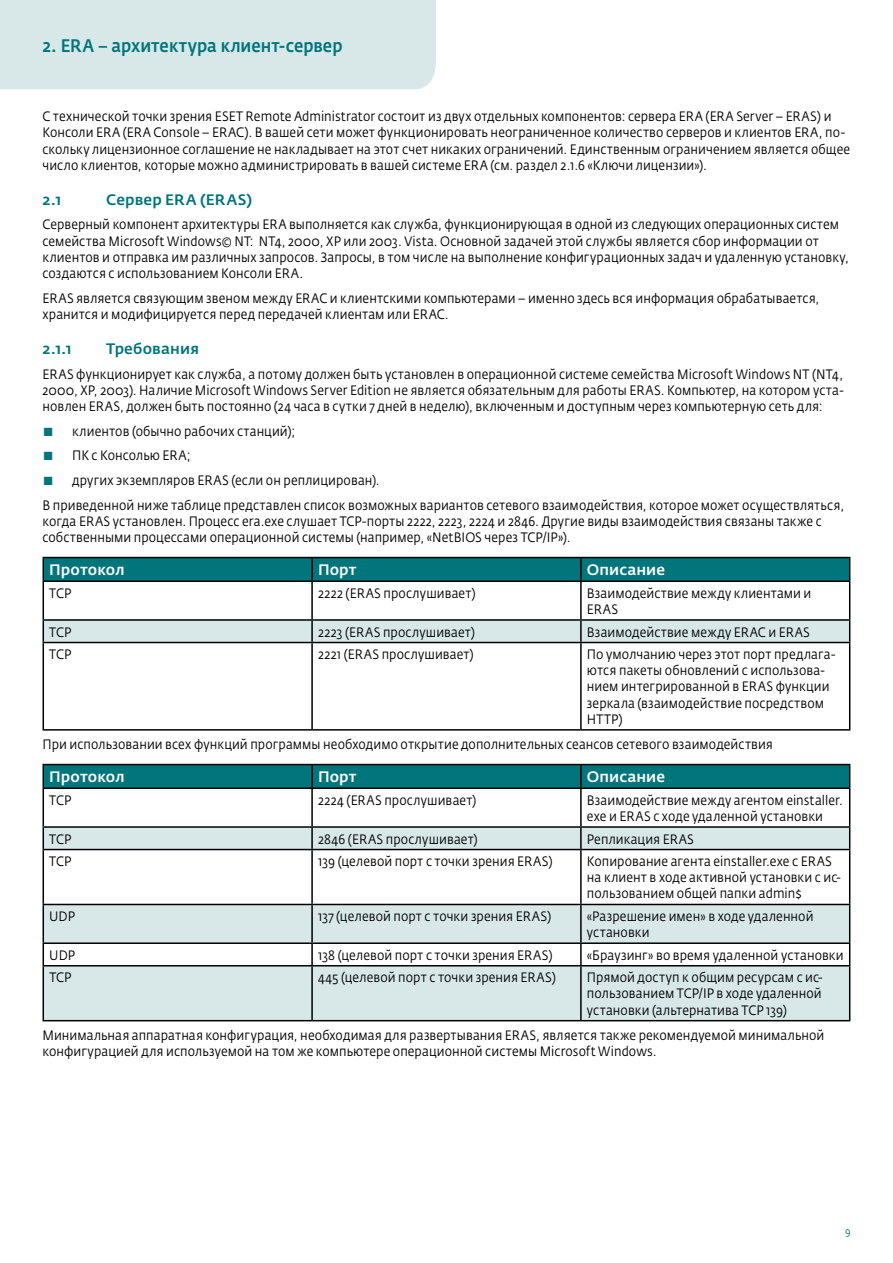
<style>
.page{position:relative;width:893px;height:1263px;background:#fff}
.page>*{position:absolute;margin:0;border:0;box-sizing:border-box;transform-origin:0 0}
.t1{font:500 18px "Fedra Sans Alt Pro";color:#00757b;scale:.9 1}
.t2{font:500 15px "Fedra Sans Alt Pro";letter-spacing:.01em;color:#fff}
.t3{font:500 15px "Fedra Sans Alt Pro";letter-spacing:.01em;color:#00757b}
.t4{font:13.5px/16.2px "Fedra Sans Alt Pro";letter-spacing:.005em;color:#000;scale:.9 1}
.t5{font:10.5px "Fedra Sans Alt Pro";color:#00757b;scale:.9 1}
.s1{font-size:15px;color:#00757b}
</style>
<div class="page">
<div style="left:0;top:0;width:436px;height:89px;background:#d8e8e9"></div>
<svg style="left:43px;top:557px;width:807px;height:23px;background:#006d73"></svg>
<hr style="left:43px;top:580px;width:269px;height:2px;background:#000">
<hr style="left:43px;top:582px;width:1px;height:37px;background:#000">
<hr style="left:312px;top:580px;width:269px;height:2px;background:#000">
<hr style="left:311px;top:582px;width:2px;height:37px;background:#000">
<hr style="left:581px;top:580px;width:269px;height:2px;background:#000">
<hr style="left:580px;top:582px;width:2px;height:37px;background:#000">
<hr style="left:849px;top:582px;width:1px;height:37px;background:#000">
<hr style="left:43px;top:619px;width:269px;height:2px;background:#000">
<hr style="left:312px;top:619px;width:269px;height:2px;background:#000">
<hr style="left:581px;top:619px;width:269px;height:2px;background:#000">
<svg style="left:43px;top:620px;width:807px;height:22px;background:#cddcdd"></svg>
<hr style="left:43px;top:642px;width:269px;height:1px;background:#000">
<hr style="left:43px;top:643px;width:1px;height:86px;background:#000">
<hr style="left:312px;top:642px;width:269px;height:1px;background:#000">
<hr style="left:311px;top:643px;width:2px;height:86px;background:#000">
<hr style="left:581px;top:642px;width:269px;height:1px;background:#000">
<hr style="left:580px;top:643px;width:2px;height:86px;background:#000">
<hr style="left:849px;top:643px;width:1px;height:86px;background:#000">
<hr style="left:43px;top:729px;width:269px;height:2px;background:#000">
<hr style="left:312px;top:729px;width:269px;height:2px;background:#000">
<hr style="left:581px;top:729px;width:269px;height:2px;background:#000">
<svg style="left:44px;top:828px;width:805px;height:192px;fill:#d8e8e9"></svg>
<svg style="left:43px;top:764px;width:807px;height:23px;background:#006d73"></svg>
<hr style="left:43px;top:787px;width:269px;height:2px;background:#000">
<hr style="left:43px;top:789px;width:1px;height:37px;background:#000">
<hr style="left:312px;top:787px;width:269px;height:2px;background:#000">
<hr style="left:311px;top:789px;width:2px;height:37px;background:#000">
<hr style="left:581px;top:787px;width:269px;height:2px;background:#000">
<hr style="left:580px;top:789px;width:2px;height:37px;background:#000">
<hr style="left:849px;top:789px;width:1px;height:37px;background:#000">
<hr style="left:43px;top:826px;width:269px;height:2px;background:#000">
<svg style="left:43px;top:828px;width:1px;height:21px"></svg>
<hr style="left:312px;top:826px;width:269px;height:2px;background:#000">
<hr style="left:311px;top:828px;width:2px;height:21px;background:#000">
<hr style="left:581px;top:826px;width:269px;height:2px;background:#000">
<hr style="left:580px;top:828px;width:2px;height:21px;background:#000">
<svg style="left:849px;top:828px;width:1px;height:21px"></svg>
<hr style="left:43px;top:849px;width:269px;height:1px;background:#000">
<hr style="left:43px;top:850px;width:1px;height:54px;background:#000">
<hr style="left:312px;top:849px;width:269px;height:1px;background:#000">
<hr style="left:311px;top:850px;width:2px;height:54px;background:#000">
<hr style="left:581px;top:849px;width:269px;height:1px;background:#000">
<hr style="left:580px;top:850px;width:2px;height:54px;background:#000">
<hr style="left:849px;top:850px;width:1px;height:54px;background:#000">
<hr style="left:43px;top:904px;width:269px;height:1px;background:#000">
<hr style="left:43px;top:905px;width:1px;height:37px;background:#000">
<hr style="left:312px;top:904px;width:269px;height:1px;background:#000">
<hr style="left:311px;top:905px;width:2px;height:37px;background:#000">
<hr style="left:581px;top:904px;width:269px;height:1px;background:#000">
<hr style="left:580px;top:905px;width:2px;height:37px;background:#000">
<hr style="left:849px;top:905px;width:1px;height:37px;background:#000">
<hr style="left:43px;top:942px;width:269px;height:2px;background:#000">
<svg style="left:43px;top:944px;width:1px;height:21px"></svg>
<hr style="left:312px;top:942px;width:269px;height:2px;background:#000">
<hr style="left:311px;top:944px;width:2px;height:21px;background:#000">
<hr style="left:581px;top:942px;width:269px;height:2px;background:#000">
<hr style="left:580px;top:944px;width:2px;height:21px;background:#000">
<svg style="left:849px;top:944px;width:1px;height:21px"></svg>
<hr style="left:43px;top:965px;width:269px;height:1px;background:#000">
<hr style="left:43px;top:966px;width:1px;height:54px;background:#000">
<hr style="left:312px;top:965px;width:269px;height:1px;background:#000">
<hr style="left:311px;top:966px;width:2px;height:54px;background:#000">
<hr style="left:581px;top:965px;width:269px;height:1px;background:#000">
<hr style="left:580px;top:966px;width:2px;height:54px;background:#000">
<hr style="left:849px;top:966px;width:1px;height:54px;background:#000">
<hr style="left:43px;top:1020px;width:269px;height:1px;background:#000">
<hr style="left:312px;top:1020px;width:269px;height:1px;background:#000">
<hr style="left:581px;top:1020px;width:269px;height:1px;background:#000">
<h1 class="t1" style="left:43px;top:34px;width:335px">2. ERA – архитектура клиент-сервер</h1>
<p class="t4" style="left:43px;top:108px;width:899px">С технической точки зрения ESET Remote Administrator состоит из двух отдельных компонентов: cервера ERA (ERA Server – ERAS) и Консоли ERA (ERA Console – ERAC). В вашей сети может функционировать неограниченное количество серверов и клиентов ERA, по&shy;скольку лицензионное соглашение не накладывает на этот счет никаких ограничений. Единственным ограничением является общее число клиентов, которые можно администрировать в вашей системе ERA (см. раздел 2.1.6 «Ключи лицензии»).</p>
<p class="t3" style="left:43px;top:190px;width:20px">2.1</p>
<p class="t3" style="left:106px;top:190px;width:148px">Сервер ERA (ERAS)</p>
<p class="t4" style="left:43px;top:217px;width:897px">Серверный компонент архитектуры ERA выполняется как служба, функционирующая в одной из следующих операционных систем семейства Microsoft Windows© NT: NT4, 2000, XP или 2003. Vista. Основной задачей этой службы является сбор информации от клиентов и отправка им различных запросов. Запросы, в том числе на выполнение конфигурационных задач и удаленную установку, создаются с использованием Консоли ERA.</p>
<p class="t4" style="left:43px;top:290px;width:865px">ERAS является связующим звеном между ERAC и клиентскими компьютерами – именно здесь вся информация обрабатывается, хранится и модифицируется перед передачей клиентам или ERAC.</p>
<p class="t3" style="left:43px;top:339px;width:31px">2.1.1</p>
<p class="t3" style="left:106px;top:339px;width:94px">Требования</p>
<p class="t4" style="left:43px;top:366px;width:892px;text-align:justify">ERAS функционирует как служба, а потому должен быть установлен в операционной системе семейства Microsoft Windows NT (NT4, 2000, XP, 2003). Наличие Microsoft Windows Server Edition не является обязательным для работы ERAS. Компьютер, на котором уста&shy;новлен ERAS, должен быть постоянно (24 часа в сутки 7 дней в неделю), включенным и доступным через компьютерную сеть для:</p>
<p class="t4" style="left:43px;top:423px;width:282px"><span class="s1">▪</span> клиентов (обычно рабочих станций);</p>
<p class="t4" style="left:43px;top:448px;width:166px"><span class="s1">▪</span> ПК с Консолью ERA;</p>
<p class="t4" style="left:43px;top:468px;width:892px;line-height:24.8px"><span class="s1">▪</span> других экземпляров ERAS (если он реплицирован).<br>В приведенной ниже таблице представлен список возможных вариантов сетевого взаимодействия, которое может осуществляться,</p>
<p class="t4" style="left:43px;top:513px;width:867px">когда ERAS установлен. Процесс era.exe слушает TCP-порты 2222, 2223, 2224 и 2846. Другие виды взаимодействия связаны также с собственными процессами операционной системы (например, «NetBIOS через TCP/IP»).</p>
<p class="t2" style="left:49px;top:561px;width:77px">Протокол</p>
<p class="t2" style="left:318px;top:561px;width:40px">Порт</p>
<p class="t2" style="left:587px;top:561px;width:80px">Описание</p>
<p class="t4" style="left:49px;top:585px;width:26px">TCP</p>
<p class="t4" style="left:318px;top:585px;width:176px">2222 (ERAS прослушивает)</p>
<p class="t4" style="left:587px;top:585px;width:251px">Взаимодействие между клиентами и<br>ERAS</p>
<p class="t4" style="left:49px;top:624px;width:26px">TCP</p>
<p class="t4" style="left:318px;top:624px;width:176px">2223 (ERAS прослушивает)</p>
<p class="t4" style="left:587px;top:624px;width:249px">Взаимодействие между ERAC и ERAS</p>
<p class="t4" style="left:49px;top:646px;width:26px">TCP</p>
<p class="t4" style="left:318px;top:646px;width:174px">2221 (ERAS прослушивает)</p>
<p class="t4" style="left:587px;top:646px;width:278px">По умолчанию через этот порт предлага&shy;ются пакеты обновлений с использова&shy;нием интегрированной в ERAS функции зеркала (взаимодействие посредством<br>HTTP)</p>
<p class="t4" style="left:43px;top:736px;width:813px">При использовании всех функций программы необходимо открытие дополнительных сеансов сетевого взаимодействия</p>
<p class="t2" style="left:49px;top:768px;width:77px">Протокол</p>
<p class="t2" style="left:318px;top:768px;width:40px">Порт</p>
<p class="t2" style="left:587px;top:768px;width:80px">Описание</p>
<p class="t4" style="left:49px;top:792px;width:26px">TCP</p>
<p class="t4" style="left:318px;top:792px;width:177px">2224 (ERAS прослушивает)</p>
<p class="t4" style="left:587px;top:792px;width:286px">Взаимодействие между агентом einstaller. exe и ERAS с ходе удаленной установки</p>
<p class="t4" style="left:49px;top:831px;width:26px">TCP</p>
<p class="t4" style="left:318px;top:831px;width:179px">2846 (ERAS прослушивает)</p>
<p class="t4" style="left:587px;top:831px;width:120px">Репликация ERAS</p>
<p class="t4" style="left:49px;top:853px;width:26px">TCP</p>
<p class="t4" style="left:318px;top:853px;width:262px">139 (целевой порт с точки зрения ERAS)</p>
<p class="t4" style="left:587px;top:853px;width:284px">Копирование агента einstaller.exe с ERAS на клиент в ходе активной установки с ис&shy;пользованием общей папки admin$</p>
<p class="t4" style="left:49px;top:908px;width:30px">UDP</p>
<p class="t4" style="left:318px;top:908px;width:261px">137 (целевой порт с точки зрения ERAS)</p>
<p class="t4" style="left:587px;top:908px;width:253px">«Разрешение имен» в ходе удаленной установки</p>
<p class="t4" style="left:49px;top:947px;width:30px">UDP</p>
<p class="t4" style="left:318px;top:947px;width:262px">138 (целевой порт с точки зрения ERAS)</p>
<p class="t4" style="left:587px;top:947px;width:287px">«Браузинг» во время удаленной установки</p>
<p class="t4" style="left:49px;top:969px;width:26px">TCP</p>
<p class="t4" style="left:318px;top:969px;width:266px">445 (целевой порт с точки зрения ERAS)</p>
<p class="t4" style="left:587px;top:969px;width:263px;text-align:justify">Прямой доступ к общим ресурсам с ис&shy;пользованием TCP/IP в ходе удаленной установки (альтернатива TCP 139)</p>
<p class="t4" style="left:43px;top:1027px;width:870px">Минимальная аппаратная конфигурация, необходимая для развертывания ERAS, является также рекомендуемой минимальной конфигурацией для используемой на том же компьютере операционной системы Microsoft Windows.</p>
<p class="t5" style="left:845px;top:1225px;width:8px">9</p>
</div>
